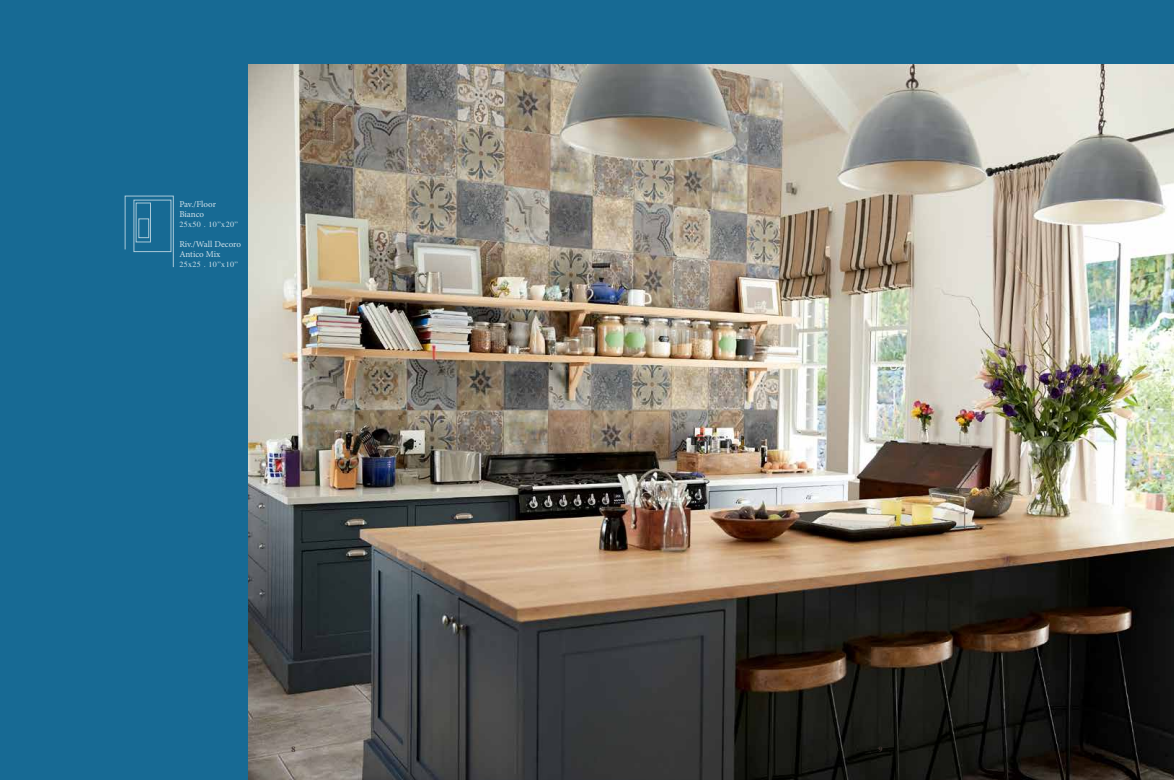
<style>
.page{position:relative;width:1174px;height:780px;background:#176a94}
.page>*{position:absolute;margin:0;border:0;box-sizing:border-box;transform-origin:0 0}
.t1{font:9px/10px "Minion Pro";color:#fff}
.t2{font:8px "Times LT";letter-spacing:.05em;color:#fff}
.t3{font:700 8px "Times LT";color:#423431}
</style>
<div class="page">
<img style="left:249px;top:64px;width:925px;height:716px">
<svg style="left:124px;top:195px;width:50px;height:73px"></svg>
<p class="t1" style="left:179px;top:199px;width:38px">Pav./Floor<br>Bianco</p>
<p class="t2" style="left:179px;top:220px;width:60px">25x50 . 10”x20”</p>
<p class="t1" style="left:179px;top:239px;width:63px">Riv./Wall Decoro<br>Antico Mix</p>
<p class="t2" style="left:179px;top:260px;width:60px">25x25 . 10”x10”</p>
<p class="t3" style="left:291px;top:744px;width:5px">8</p>
<p class="t3" style="left:878px;top:744px;width:5px">9</p>
</div>
